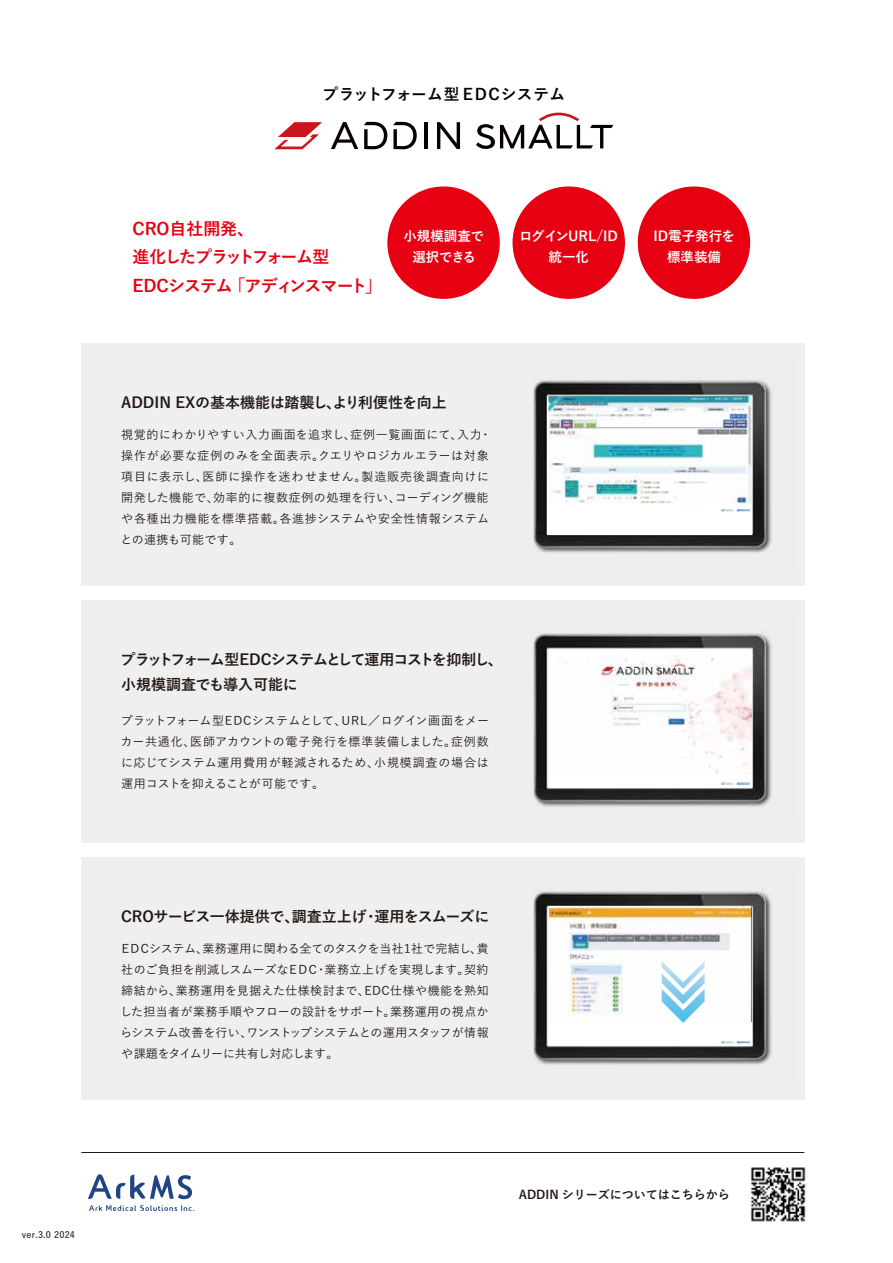
<style>
.page{position:relative;width:893px;height:1263px;background:#fff}
.page>*{position:absolute;margin:0;border:0;box-sizing:border-box;transform-origin:0 0}
.t1{font:700 16.95px/28.3px "Yu Go Pr 6 N";letter-spacing:-.055em;color:#e60012}
.t2{font:700 15.75px "Yu Go";letter-spacing:.03em;color:#040000}
.t3{font:700 15px/25.5px "Yu Go Pr 6 N";letter-spacing:-.055em;color:#221815}
.t4{font:700 15px "Yu Go Pr 6 N";letter-spacing:-.02em;color:#221815}
.t5{font:700 15px "Yu Go Pr 6 N";color:#221815}
.t6{font:700 13.5px/21px "Yu Go Pr 6 N";color:#fff;text-align:center}
.t7{font:500 12px/21px "Yu Go Pr 6 N";letter-spacing:.04em;color:#221815;text-align:justify}
.t8{font:700 12px "Yu Go Pr 6 N";color:#221815}
.t9{font:600 9px "Yu Go Pr 6 N";letter-spacing:.025em;color:#221815}
</style>
<div class="page">
<div style="left:82px;top:857px;width:723px;height:243px;background:#efefef"></div>
<div style="left:82px;top:600px;width:723px;height:243px;background:#efefef"></div>
<div style="left:82px;top:343px;width:723px;height:243px;background:#efefef"></div>
<img style="left:533px;top:378px;width:239px;height:175px">
<img style="left:533px;top:633px;width:239px;height:174px">
<img style="left:533px;top:891px;width:239px;height:174px">
<div style="left:387px;top:186px;width:113px;height:113px;background:#e60012;border-radius:50%"></div>
<div style="left:513px;top:186px;width:112px;height:113px;background:#e60012;border-radius:50%"></div>
<div style="left:638px;top:186px;width:112px;height:113px;background:#e60012;border-radius:50%"></div>
<svg style="left:275px;top:122px;width:47px;height:27px"></svg>
<svg style="left:331px;top:122px;width:27px;height:27px"></svg>
<hr style="left:424px;top:122px;width:4px;height:27px;background:#070102">
<svg style="left:437px;top:122px;width:23px;height:27px"></svg>
<svg style="left:364px;top:122px;width:23px;height:27px"></svg>
<svg style="left:393px;top:122px;width:24px;height:27px"></svg>
<svg style="left:476px;top:113px;width:137px;height:36px"></svg>
<div style="left:547px;top:396px;width:205px;height:138px;background:#fff"></div>
<div style="left:549px;top:650px;width:203px;height:137px;background:#fff"></div>
<div style="left:549px;top:907px;width:203px;height:137px;background:#fff"></div>
<img style="left:549px;top:906px;width:202px;height:115px">
<svg style="left:662px;top:961px;width:43px;height:62px"></svg>
<img style="left:548px;top:396px;width:204px;height:108px">
<img style="left:565px;top:656px;width:187px;height:117px">
<img style="left:721px;top:782px;width:29px;height:3px">
<img style="left:721px;top:1041px;width:29px;height:2px">
<svg style="left:619px;top:696px;width:5px;height:4px"></svg>
<img style="left:721px;top:509px;width:29px;height:2px">
<svg style="left:730px;top:397px;width:3px;height:4px"></svg>
<img style="left:751px;top:1167px;width:55px;height:55px">
<hr style="left:81px;top:1152px;width:723px;height:1px;background:#221815">
<svg style="left:88px;top:1174px;width:104px;height:25px"></svg>
<svg style="left:89px;top:1205px;width:105px;height:6px"></svg>
<div style="left:623px;top:1040px;width:54px;height:5px;background:#fff"></div>
<h2 class="t2" style="left:322px;top:85px;width:244px">プラットフォーム型 EDCシステム</h2>
<h1 class="t1" style="left:133px;top:215px;width:251px">CRO自社開発、<br>進化したプラットフォーム型<br>EDCシステム 「アディンスマート」</h1>
<p class="t6" style="left:403px;top:226px;width:82px">小規模調査で選択できる</p>
<p class="t6" style="left:519px;top:226px;width:100px">ログインURL/ID統一化</p>
<p class="t6" style="left:653px;top:226px;width:83px">ID電子発行を標準装備</p>
<p class="t5" style="left:121px;top:394px;width:327px">ADDIN EXの基本機能は踏襲し、より利便性を向上</p>
<p class="t7" style="left:120px;top:422px;width:373px;text-align:left">視覚的にわかりやすい入力画面を追求し、症例一覧画面にて、入力・操作が必要な症例のみを全面表示。クエリやロジカルエラーは対象項目に表示し、医師に操作を迷わせません。製造販売後調査向けに開発した機能で、効率的に複数症例の処理を行い、コーディング機能や各種出力機能を標準搭載。各進捗システムや安全性情報システムとの連携も可能です。</p>
<p class="t3" style="left:121px;top:647px;width:384px">プラットフォーム型EDCシステムとして運用コストを抑制し、小規模調査でも導入可能に</p>
<p class="t7" style="left:120px;top:709px;width:370px">プラットフォーム型EDCシステムとして、URL／ログイン画面をメーカー共通化、医師アカウントの電子発行を標準装備しました。症例数に応じてシステム運用費用が軽減されるため、小規模調査の場合は運用コストを抑えることが可能です。</p>
<p class="t4" style="left:121px;top:908px;width:370px">CROサービス一体提供で、調査立上げ・運用をスムーズに</p>
<p class="t7" style="left:120px;top:936px;width:370px">ＥＤＣシステム、業務運用に関わる全てのタスクを当社1社で完結し、貴社のご負担を削減しスムーズなＥＤＣ・業務立上げを実現します。契約締結から、業務運用を見据えた仕様検討まで、EDC仕様や機能を熟知した担当者が業務手順やフローの設計をサポート。業務運用の視点からシステム改善を行い、ワンストップシステムとの運用スタッフが情報や課題をタイムリーに共有し対応します。</p>
<p class="t9" style="left:22px;top:1226px;width:55px">ver.3.0 2024</p>
<p class="t8" style="left:519px;top:1188px;width:212px">ADDIN シリーズについてはこちらから</p>
</div>
